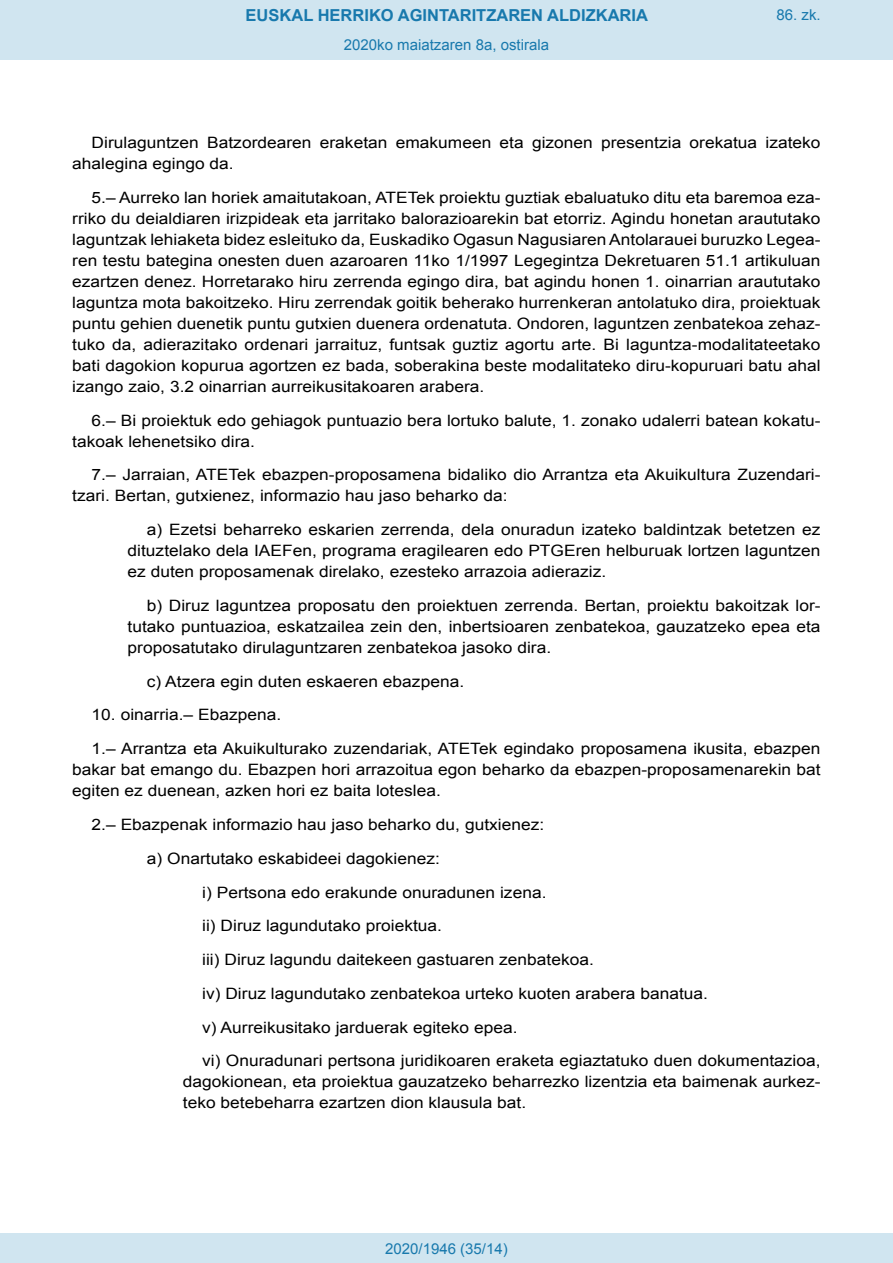
<style>
.page{position:relative;width:893px;height:1263px;background:#fff}
.page>*{position:absolute;margin:0;border:0;box-sizing:border-box;transform-origin:0 0}
.t1{font:700 16.5px "Arial";color:#1879ad}
.BOPVDetalle{font:15.6px/21px "Arial";color:#000;scale:1.11 1}
.BOPVDetalle1{font:15.6px/21px "Arial";color:#000;text-align:justify;scale:1.11 1}
.BOPVDetalle2{font:15.6px/21px "Arial";color:#000;text-align:justify;scale:1.11 1}
.Paginacion_Centro{font:15px "Arial";color:#1879ad}
</style>
<div class="page">
<div style="left:0;top:0;width:893px;height:60px;background:#d0e5f0"></div>
<div style="left:0;top:1233px;width:893px;height:30px;background:#d0e5f0"></div>
<p class="t1" style="left:246px;top:4px;width:404px">EUSKAL HERRIKO AGINTARITZAREN ALDIZKARIA</p>
<p class="Paginacion_Centro" style="left:344px;top:35px;width:207px">2020ko maiatzaren 8a, ostirala</p>
<p class="Paginacion_Centro" style="left:776px;top:5px;width:46px">86. zk.</p>
<p class="BOPVDetalle" style="left:72px;top:132px;width:676px;text-indent:19px">Dirulaguntzen Batzordearen eraketan emakumeen eta gizonen presentzia orekatua izateko ahalegina egingo da.</p>
<p class="BOPVDetalle" style="left:72px;top:187px;width:676px;text-align:justify;text-indent:19px">5.– Aurreko lan horiek amaitutakoan, ATETek proiektu guztiak ebaluatuko ditu eta baremoa eza&shy;rriko du deialdiaren irizpideak eta jarritako balorazioarekin bat etorriz. Agindu honetan araututako laguntzak lehiaketa bidez esleituko da, Euskadiko Ogasun Nagusiaren Antolarauei buruzko Legea&shy;ren testu bategina onesten duen azaroaren 11ko 1/1997 Legegintza Dekretuaren 51.1 artikuluan ezartzen denez. Horretarako hiru zerrenda egingo dira, bat agindu honen 1. oinarrian araututako laguntza mota bakoitzeko. Hiru zerrendak goitik beherako hurrenkeran antolatuko dira, proiektuak puntu gehien duenetik puntu gutxien duenera ordenatuta. Ondoren, laguntzen zenbatekoa zehaz&shy;tuko da, adierazitako ordenari jarraituz, funtsak guztiz agortu arte. Bi laguntza-modalitateetako bati dagokion kopurua agortzen ez bada, soberakina beste modalitateko diru-kopuruari batu ahal izango zaio, 3.2 oinarrian aurreikusitakoaren arabera.</p>
<p class="BOPVDetalle" style="left:72px;top:410px;width:676px;text-indent:19px">6.– Bi proiektuk edo gehiagok puntuazio bera lortuko balute, 1. zonako udalerri batean kokatu&shy;takoak lehenetsiko dira.</p>
<p class="BOPVDetalle" style="left:72px;top:465px;width:676px;text-indent:19px">7.– Jarraian, ATETek ebazpen-proposamena bidaliko dio Arrantza eta Akuikultura Zuzendari&shy;tzari. Bertan, gutxienez, informazio hau jaso beharko da:</p>
<p class="BOPVDetalle1" style="left:128px;top:519px;width:626px;text-indent:19px">a) Ezetsi beharreko eskarien zerrenda, dela onuradun izateko baldintzak betetzen ez dituztelako dela IAEFen, programa eragilearen edo PTGEren helburuak lortzen laguntzen ez duten proposamenak direlako, ezesteko arrazoia adieraziz.</p>
<p class="BOPVDetalle1" style="left:128px;top:595px;width:626px;text-indent:19px">b) Diruz laguntzea proposatu den proiektuen zerrenda. Bertan, proiektu bakoitzak lor&shy;tutako puntuazioa, eskatzailea zein den, inbertsioaren zenbatekoa, gauzatzeko epea eta proposatutako dirulaguntzaren zenbatekoa jasoko dira.</p>
<p class="BOPVDetalle1" style="left:147px;top:671px;width:287px">c) Atzera egin duten eskaeren ebazpena.</p>
<p class="BOPVDetalle" style="left:92px;top:705px;width:172px">10. oinarria.– Ebazpena.</p>
<p class="BOPVDetalle" style="left:72px;top:738px;width:676px;text-align:justify;text-indent:19px">1.– Arrantza eta Akuikulturako zuzendariak, ATETek egindako proposamena ikusita, ebazpen bakar bat emango du. Ebazpen hori arrazoitua egon beharko da ebazpen-proposamenarekin bat egiten ez duenean, azken hori ez baita loteslea.</p>
<p class="BOPVDetalle" style="left:92px;top:814px;width:409px">2.– Ebazpenak informazio hau jaso beharko du, gutxienez:</p>
<p class="BOPVDetalle1" style="left:147px;top:848px;width:265px">a) Onartutako eskabideei dagokienez:</p>
<p class="BOPVDetalle2" style="left:202px;top:882px;width:312px">i) Pertsona edo erakunde onuradunen izena.</p>
<p class="BOPVDetalle2" style="left:202px;top:915px;width:218px">ii) Diruz lagundutako proiektua.</p>
<p class="BOPVDetalle2" style="left:202px;top:949px;width:354px">iii) Diruz lagundu daitekeen gastuaren zenbatekoa.</p>
<p class="BOPVDetalle2" style="left:202px;top:983px;width:457px">iv) Diruz lagundutako zenbatekoa urteko kuoten arabera banatua.</p>
<p class="BOPVDetalle2" style="left:202px;top:1017px;width:286px">v) Aurreikusitako jarduerak egiteko epea.</p>
<p class="BOPVDetalle2" style="left:183px;top:1050px;width:576px;text-indent:19px">vi) Onuradunari pertsona juridikoaren eraketa egiaztatuko duen dokumentazioa, dagokionean, eta proiektua gauzatzeko beharrezko lizentzia eta baimenak aurkez&shy;teko betebeharra ezartzen dion klausula bat.</p>
<p class="Paginacion_Centro" style="left:385px;top:1238px;width:124px">2020/1946 (35/14)</p>
</div>
